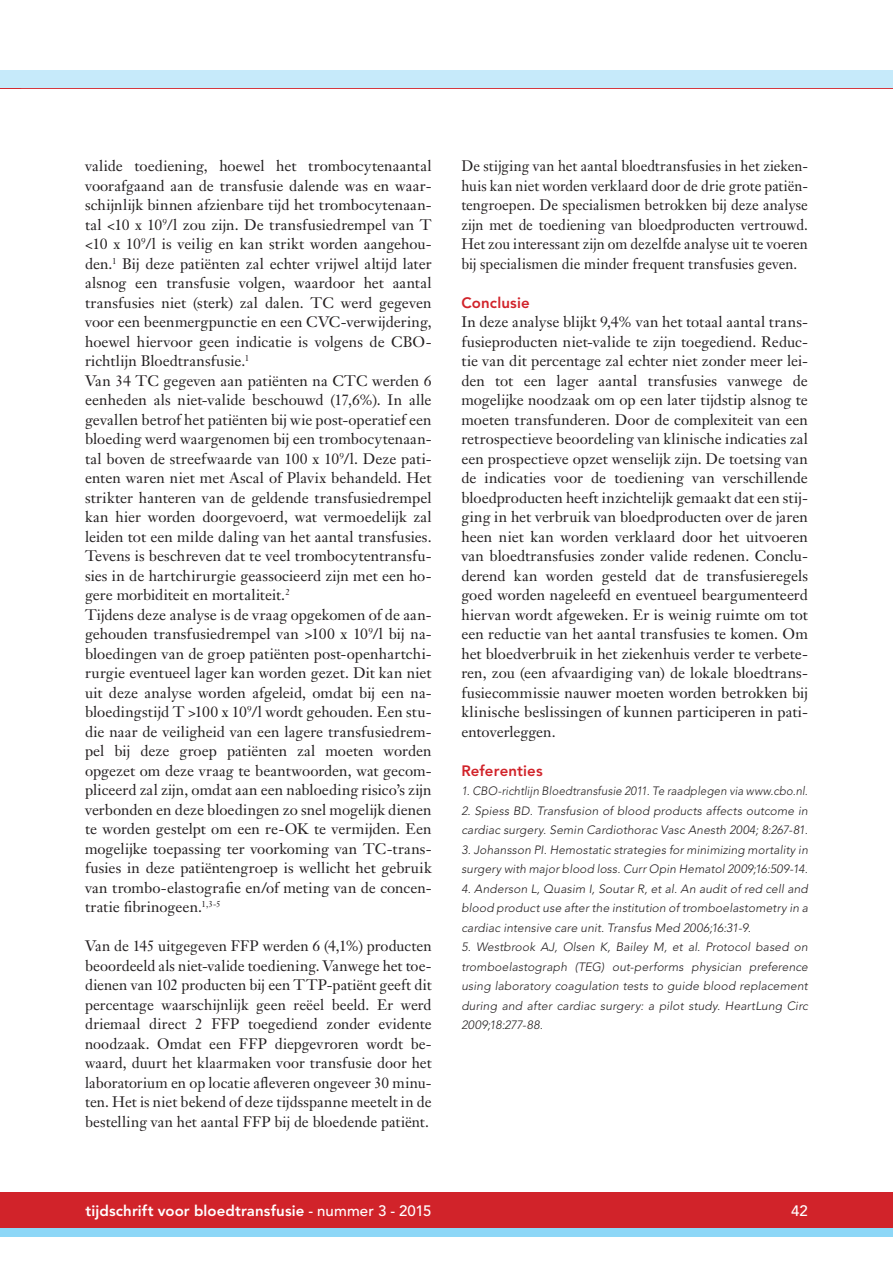
<style>
.page{position:relative;width:893px;height:1263px;background:#fff}
.page>*{position:absolute;margin:0;border:0;box-sizing:border-box;transform-origin:0 0}
.t1{font:15px/19.5px "Janson Text LT Std";letter-spacing:.005em;color:#231f20;text-align:justify}
.t2{font:15px/19.5px "Janson Text LT Std";letter-spacing:.005em;color:#231f20;text-align:justify;scale:.96 1}
.t3{font:800 15px "Avenir LT Std";letter-spacing:.005em;color:#fff}
.t4{font:800 15px "Avenir LT Std";letter-spacing:.01em;color:#d1232a}
.t5{font:500 15px "Avenir LT Std";color:#fff}
.t6{font:italic 300 12px/19.5px "Avenir LT Std";letter-spacing:.01em;color:#231f20}
.t7{font:italic 300 12px "Avenir LT Std";letter-spacing:.01em;color:#231f20;scale:.95 1}
.s1{font-weight:500}
</style>
<div class="page">
<hr style="left:0;top:87px;width:893px;height:2px;background:#d1232a">
<div style="left:0;top:70px;width:893px;height:17px;background:#c6eafa"></div>
<div style="left:0;top:1228px;width:893px;height:8px;background:#8dd7f7"></div>
<div style="left:0;top:1193px;width:893px;height:35px;background:#d1232a"></div>
<p class="t1" style="left:85px;top:156px;width:348px;text-align:left">valide toediening, hoewel het trombocytenaantal voorafgaand aan de transfusie dalende was en waar&shy;schijnlijk binnen afzienbare tijd het trombocytenaan&shy;tal &lt;10 x 10<sup>9</sup>/l zou zijn. De transfusiedrempel van T &lt;10 x 10<sup>9</sup>/l is veilig en kan strikt worden aangehou&shy;den.<sup>1</sup> Bij deze patiënten zal echter vrijwel altijd later alsnog een transfusie volgen, waardoor het aantal transfusies niet (sterk) zal dalen. TC werd gegeven voor een beenmergpunctie en een CVC-verwijdering, hoewel hiervoor geen indicatie is volgens de CBO&shy;richtlijn Bloedtransfusie.<sup>1<br></sup>Van 34 TC gegeven aan patiënten na CTC werden 6 eenheden als niet-valide beschouwd (17,6%). In alle gevallen betrof het patiënten bij wie post-operatief een bloeding werd waargenomen bij een trombocytenaan&shy;tal boven de streefwaarde van 100 x 10<sup>9</sup>/l. Deze pati&shy;ënten waren niet met Ascal of Plavix behandeld. Het strikter hanteren van de geldende transfusiedrempel kan hier worden doorgevoerd, wat vermoedelijk zal leiden tot een milde daling van het aantal transfusies.<br>Tevens is beschreven dat te veel trombocytentransfu&shy;sies in de hartchirurgie geassocieerd zijn met een ho&shy;gere morbiditeit en mortaliteit.<sup>2<br></sup>Tijdens deze analyse is de vraag opgekomen of de aan&shy;gehouden transfusiedrempel van &gt;100 x 10<sup>9</sup>/l bij na&shy;bloedingen van de groep patiënten post-openhartchi&shy;rurgie eventueel lager kan worden gezet. Dit kan niet uit deze analyse worden afgeleid, omdat bij een na&shy;bloedingstijd T &gt;100 x 10<sup>9</sup>/l wordt gehouden. Een stu&shy;die naar de veiligheid van een lagere transfusiedrem&shy;pel bij deze groep patiënten zal moeten worden opgezet om deze vraag te beantwoorden, wat gecom&shy;pliceerd zal zijn, omdat aan een nabloeding risico’s zijn verbonden en deze bloedingen zo snel mogelijk dienen te worden gestelpt om een re-OK te vermijden. Een mogelijke toepassing ter voorkoming van TC-trans&shy;fusies in deze patiëntengroep is wellicht het gebruik van trombo-elastografie en/of meting van de concen&shy;tratie fibrinogeen.<sup>1,3-5</sup></p>
<p class="t1" style="left:85px;top:936px;width:348px">Van de 145 uitgegeven FFP werden 6 (4,1%) producten beoordeeld als niet-valide toediening. Vanwege het toe&shy;dienen van 102 producten bij een TTP-patiënt geeft dit percentage waarschijnlijk geen reëel beeld. Er werd driemaal direct 2 FFP toegediend zonder evidente noodzaak. Omdat een FFP diepgevroren wordt be&shy;waard, duurt het klaarmaken voor transfusie door het laboratorium en op locatie afleveren ongeveer 30 minu&shy;ten. Het is niet bekend of deze tijdsspanne meetelt in de bestelling van het aantal FFP bij de bloedende patiënt.</p>
<p class="t2" style="left:461px;top:156px;width:363px">De stijging van het aantal bloedtransfusies in het zieken&shy;huis kan niet worden verklaard door de drie grote patiën&shy;tengroepen. De specialismen betrokken bij deze analyse zijn met de toediening van bloedproducten vertrouwd.<br>Het zou interessant zijn om dezelfde analyse uit te voeren bij specialismen die minder frequent transfusies geven.</p>
<p class="t4" style="left:461px;top:293px;width:70px">Conclusie</p>
<p class="t1" style="left:461px;top:312px;width:348px">In deze analyse blijkt 9,4% van het totaal aantal trans&shy;fusieproducten niet-valide te zijn toegediend. Reduc&shy;tie van dit percentage zal echter niet zonder meer lei&shy;den tot een lager aantal transfusies vanwege de mogelijke noodzaak om op een later tijdstip alsnog te moeten transfunderen. Door de complexiteit van een retrospectieve beoordeling van klinische indicaties zal een prospectieve opzet wenselijk zijn. De toetsing van de indicaties voor de toediening van verschillende bloedproducten heeft inzichtelijk gemaakt dat een stij&shy;ging in het verbruik van bloedproducten over de jaren heen niet kan worden verklaard door het uitvoeren van bloedtransfusies zonder valide redenen. Conclu&shy;derend kan worden gesteld dat de transfusieregels goed worden nageleefd en eventueel beargumenteerd hiervan wordt afgeweken. Er is weinig ruimte om tot een reductie van het aantal transfusies te komen. Om het bloedverbruik in het ziekenhuis verder te verbete&shy;ren, zou (een afvaardiging van) de lokale bloedtrans&shy;fusiecommissie nauwer moeten worden betrokken bij klinische beslissingen of kunnen participeren in pati&shy;ëntoverleggen.</p>
<p class="t4" style="left:461px;top:761px;width:83px">Referenties</p>
<p class="t7" style="left:461px;top:784px;width:366px">1. CBO-richtlijn Bloedtransfusie 2011. Te raadplegen via www.cbo.nl.</p>
<p class="t6" style="left:461px;top:801px;width:348px">2. Spiess BD. Transfusion of blood products affects outcome in cardiac surgery. Semin Cardiothorac Vasc Anesth 2004; 8:267-81.</p>
<p class="t6" style="left:461px;top:840px;width:348px">3. Johansson PI. Hemostatic strategies for minimizing mortality in surgery with major blood loss. Curr Opin Hematol 2009;16:509-14.</p>
<p class="t6" style="left:461px;top:879px;width:348px;text-align:justify">4. Anderson L, Quasim I, Soutar R, et al. An audit of red cell and blood product use after the institution of tromboelastometry in a cardiac intensive care unit. Transfus Med 2006;16:31-9.</p>
<p class="t6" style="left:461px;top:937px;width:348px;text-align:justify">5. Westbrook AJ, Olsen K, Bailey M, et al. Protocol based on tromboelastograph (TEG) out-performs physician preference using laboratory coagulation tests to guide blood replacement during and after cardiac surgery: a pilot study. HeartLung Circ 2009;18:277-88.</p>
<p class="t3" style="left:86px;top:1202px;width:347px">tijdschrift voor bloedtransfusie <span class="s1">- nummer 3 - 2015</span></p>
<p class="t5" style="left:791px;top:1202px;width:18px">42</p>
<p class="t5" style="left:800px;top:1202px;width:10px">4</p>
</div>
